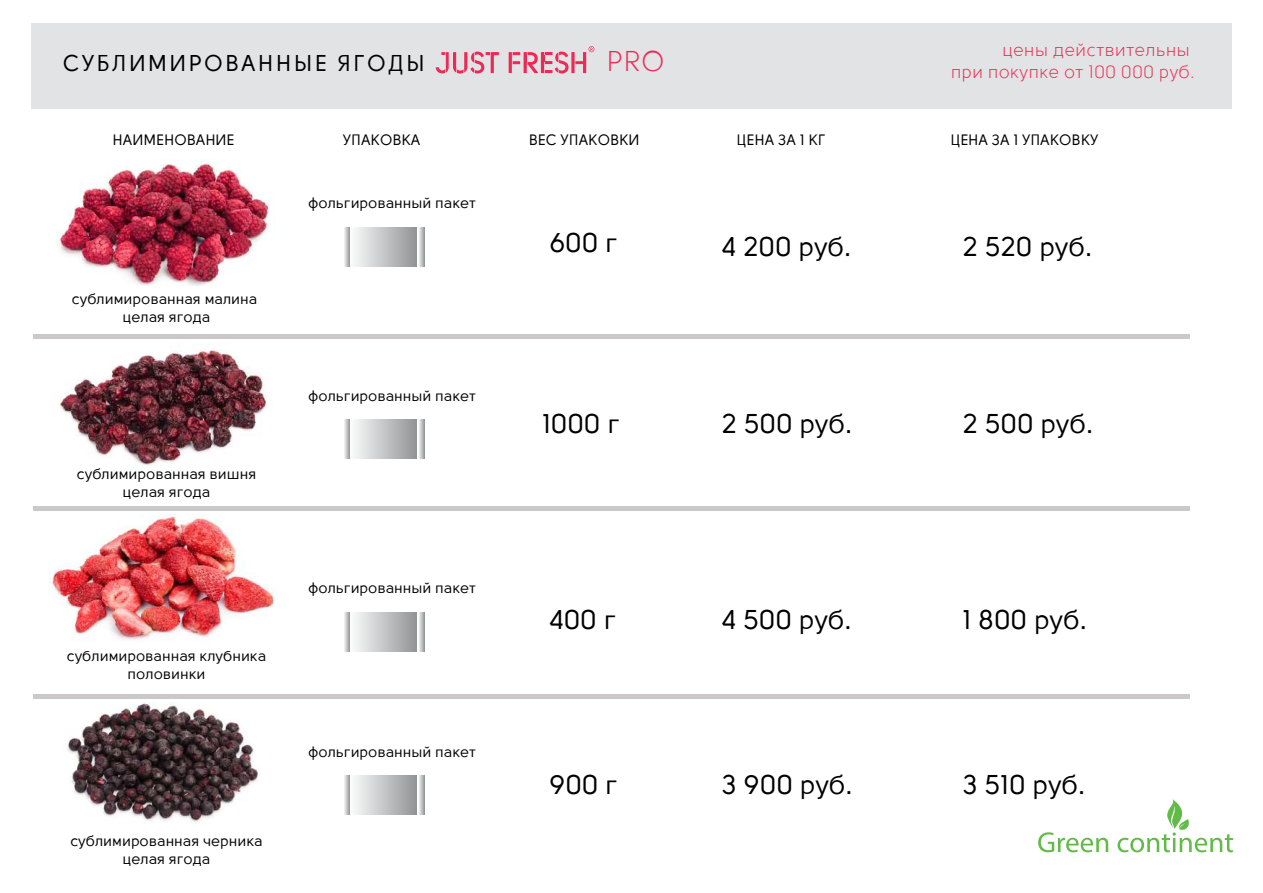
<style>
.page{position:relative;width:1263px;height:893px;background:#fff}
.page>*{position:absolute;margin:0;border:0;box-sizing:border-box;transform-origin:0 0}
.t1{font:28.5px "Solomon Sans";color:#ed2a56}
.t2{font:500 27px "Solomon Sans";color:#000}
.t3{font:500 22.8px "Solomon Sans";letter-spacing:.1em;color:#000}
.t4{font:18px/21.6px "Solomon Sans";color:#ed2a56;text-align:right}
.t5{font:500 15px/18px "Solomon Sans";color:#000;text-align:center}
</style>
<div class="page">
<img style="left:45px;top:108px;width:243px;height:178px">
<img style="left:60px;top:345px;width:207px;height:170px">
<img style="left:52px;top:694px;width:222px;height:130px">
<div style="left:348px;top:227px;width:70px;height:39px;background:linear-gradient(to right,#fff,#919395)"></div>
<svg style="left:344px;top:227px;width:6px;height:39px"></svg>
<svg style="left:419px;top:227px;width:5px;height:39px"></svg>
<div style="left:348px;top:420px;width:70px;height:39px;background:linear-gradient(to right,#fff,#919395)"></div>
<svg style="left:344px;top:420px;width:6px;height:39px"></svg>
<svg style="left:419px;top:420px;width:5px;height:39px"></svg>
<div style="left:348px;top:612px;width:70px;height:39px;background:linear-gradient(to right,#fff,#919395)"></div>
<svg style="left:344px;top:612px;width:6px;height:39px"></svg>
<svg style="left:419px;top:612px;width:5px;height:39px"></svg>
<div style="left:348px;top:776px;width:70px;height:39px;background:linear-gradient(to right,#fff,#919395)"></div>
<svg style="left:344px;top:776px;width:6px;height:39px"></svg>
<svg style="left:419px;top:776px;width:5px;height:39px"></svg>
<div style="left:33px;top:334px;width:1157px;height:5px;background:#cac8c9"></div>
<div style="left:33px;top:506px;width:1157px;height:5px;background:#cac8c9"></div>
<hr style="left:33px;top:695px;width:1157px;height:4px;background:#cac8c9">
<svg style="left:1038px;top:832px;width:70px;height:20px"></svg>
<svg style="left:1117px;top:799px;width:116px;height:53px"></svg>
<div style="left:31px;top:23px;width:1200px;height:85px;background:#e2e3e4"></div>
<svg style="left:436px;top:52px;width:63px;height:22px"></svg>
<svg style="left:509px;top:46px;width:85px;height:28px"></svg>
<img style="left:49px;top:515px;width:225px;height:126px">
<h3 class="t3" style="left:63px;top:50px;width:364px">СУБЛИМИРОВАННЫЕ ЯГОДЫ</h3>
<h1 class="t1" style="left:606px;top:46px;width:60px">PRO</h1>
<p class="t4" style="left:951px;top:39px;width:246px">цены действительны<br>при покупке от 100 000 руб.</p>
<p class="t5" style="left:113px;top:131px;width:123px">НАИМЕНОВАНИЕ</p>
<p class="t5" style="left:72px;top:290px;width:187px">сублимированная малина целая ягода</p>
<p class="t5" style="left:77px;top:465px;width:181px">сублимированная вишня целая ягода</p>
<p class="t5" style="left:67px;top:647px;width:201px">сублимированная клубника половинки</p>
<p class="t5" style="left:70px;top:832px;width:194px">сублимированная черника целая ягода</p>
<p class="t5" style="left:343px;top:131px;width:79px">УПАКОВКА</p>
<p class="t5" style="left:529px;top:131px;width:112px">ВЕС УПАКОВКИ</p>
<p class="t5" style="left:308px;top:194px;width:169px">фольгированный пакет</p>
<p class="t5" style="left:308px;top:386px;width:169px">фольгированный пакет</p>
<p class="t5" style="left:308px;top:579px;width:169px">фольгированный пакет</p>
<p class="t5" style="left:308px;top:742px;width:169px">фольгированный пакет</p>
<h2 class="t2" style="left:549px;top:227px;width:70px">600 г</h2>
<h2 class="t2" style="left:542px;top:408px;width:79px">1000 г</h2>
<h2 class="t2" style="left:549px;top:604px;width:68px">400 г</h2>
<h2 class="t2" style="left:549px;top:770px;width:70px">900 г</h2>
<p class="t5" style="left:737px;top:131px;width:91px">ЦЕНА ЗА 1 КГ</p>
<p class="t5" style="left:950px;top:131px;width:150px">ЦЕНА ЗА 1 УПАКОВКУ</p>
<h2 class="t2" style="left:721px;top:231px;width:131px">4 200 руб.</h2>
<h2 class="t2" style="left:962px;top:231px;width:131px">2 520 руб.</h2>
<h2 class="t2" style="left:721px;top:408px;width:132px">2 500 руб.</h2>
<h2 class="t2" style="left:962px;top:408px;width:132px">2 500 руб.</h2>
<h2 class="t2" style="left:721px;top:604px;width:132px">4 500 руб.</h2>
<h2 class="t2" style="left:962px;top:604px;width:126px">1 800 руб.</h2>
<h2 class="t2" style="left:721px;top:770px;width:133px">3 900 руб.</h2>
<h2 class="t2" style="left:962px;top:770px;width:124px">3 510 руб.</h2>
</div>
